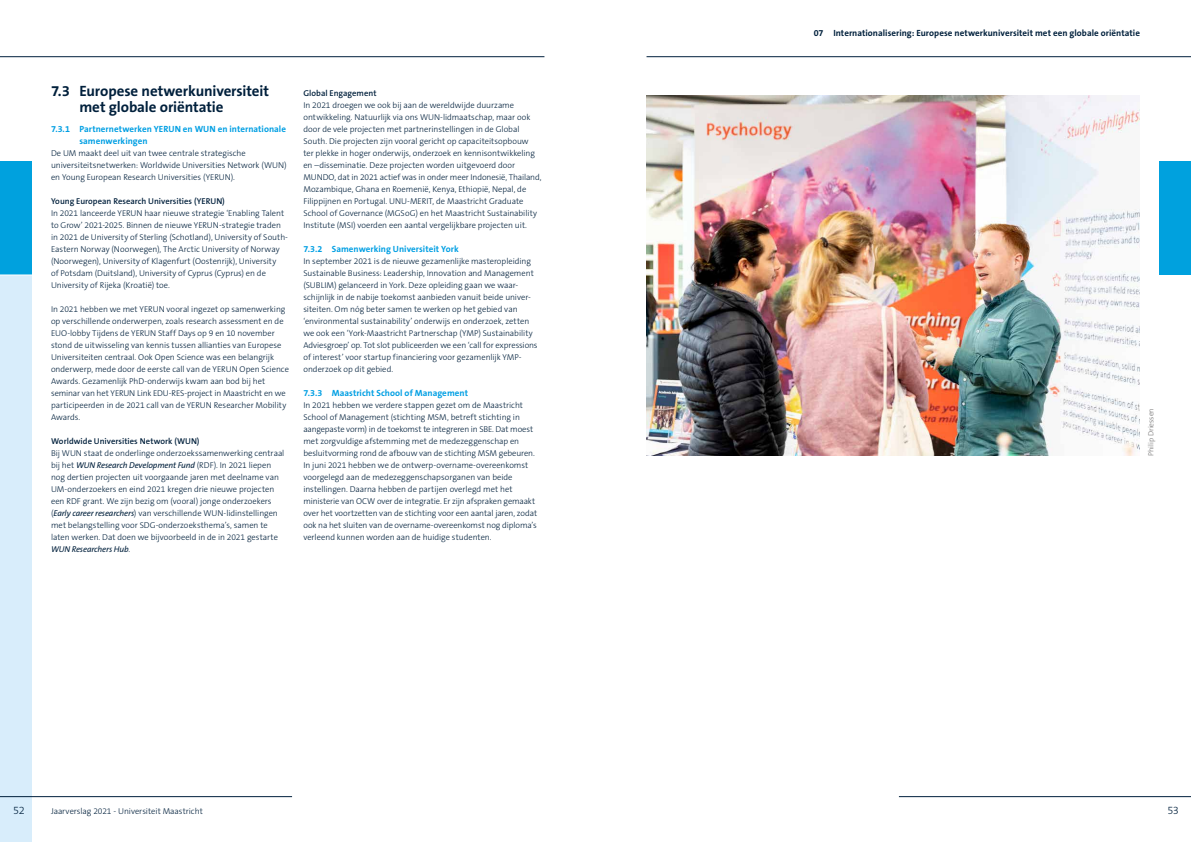
<style>
.page{position:relative;width:1191px;height:842px;background:#fff}
.page>*{position:absolute;margin:0;border:0;box-sizing:border-box;transform-origin:0 0}
.t1{font:700 15px/16px "The Sans B7";letter-spacing:-.005em;color:#00203c}
.t2{font:300 11px "The Sans B3";color:#00203c}
.t3{font:700 9px/12px "The Sans B7";letter-spacing:.005em;color:#009fe3}
.t4{font:700 9px "The Sans B7";letter-spacing:.005em;color:#00203c}
.t5{font:300 8.5px/12px "The Sans B3";letter-spacing:-.005em;color:#00203c}
.t6{font:600 8.5px "The Sans B6";letter-spacing:.005em;color:#00203c}
.t7{font:italic 8.5px "The Sans B5 Plain";letter-spacing:-.02em;color:#00203c}
.t8{font:300 7.5px "The Sans B3";letter-spacing:-.005em;color:#706f6f}
.s1{font-family:"The Sans B3";font-weight:300;font-style:normal}
.s2{font-family:"The Sans B5 Plain";font-weight:400;font-style:italic}
</style>
<div class="page">
<hr style="left:899px;top:796px;width:292px;height:1px;background:#00203c">
<hr style="left:646px;top:56px;width:545px;height:1px;background:#00203c">
<div style="left:1159px;top:162px;width:32px;height:113px;background:#00a1de"></div>
<hr style="left:0;top:56px;width:544px;height:1px;background:#00203c">
<div style="left:0;top:162px;width:31px;height:680px;background:#d8edfb"></div>
<div style="left:0;top:162px;width:31px;height:113px;background:#00a1de"></div>
<hr style="left:0;top:274px;width:33px;height:1px;background:#fff">
<hr style="left:0;top:796px;width:292px;height:1px;background:#00203c">
<img style="left:646px;top:96px;width:494px;height:360px">
<h1 class="t1" style="left:79px;top:83px;width:191px;text-indent:-28px">7.3 Europese netwerkuniversiteit met globale oriëntatie</h1>
<p class="t3" style="left:79px;top:123px;width:208px;text-indent:-28px">7.3.1 Partnernetwerken YERUN en WUN en internationale samenwerkingen</p>
<p class="t5" style="left:51px;top:147px;width:237px">De UM maakt deel uit van twee centrale strategische universiteitsnetwerken: Worldwide Universities Network (WUN) en Young European Research Universities (YERUN).</p>
<p class="t6" style="left:51px;top:197px;width:175px">Young European Research Universities (YERUN)</p>
<p class="t5" style="left:51px;top:207px;width:238px">In 2021 lanceerde YERUN haar nieuwe strategie ‘Enabling Talent to Grow’ 2021-2025. Binnen de nieuwe YERUN-strategie traden in 2021 de University of Sterling (Schotland), University of South-Eastern Norway (Noorwegen), The Arctic University of Norway (Noorwegen), University of Klagenfurt (Oostenrijk), University<br>of Potsdam (Duitsland), University of Cyprus (Cyprus) en de University of Rijeka (Kroatië) toe.</p>
<p class="t5" style="left:51px;top:304px;width:239px">In 2021 hebben we met YERUN vooral ingezet op samenwerking op verschillende onderwerpen, zoals research assessment en de EUO-lobby Tijdens de YERUN Staff Days op 9 en 10 november stond de uitwisseling van kennis tussen allianties van Europese Universiteiten centraal. Ook Open Science was een belangrijk onderwerp, mede door de eerste call van de YERUN Open Science Awards. Gezamenlijk PhD-onderwijs kwam aan bod bij het seminar van het YERUN Link EDU-RES-project in Maastricht en we participeerden in de 2021 call van de YERUN Researcher Mobility Awards.</p>
<p class="t6" style="left:51px;top:437px;width:150px">Worldwide Universities Network (WUN)</p>
<p class="t5" style="left:51px;top:448px;width:235px">Bij WUN staat de onderlinge onderzoekssamenwerking centraal</p>
<p class="t7" style="left:51px;top:461px;width:222px"><span class="s1">bij het</span> WUN Research Development Fund <span class="s1">(RDF). In 2021 liepen</span></p>
<p class="t5" style="left:51px;top:472px;width:229px">nog dertien projecten uit voorgaande jaren met deelname van UM-onderzoekers en eind 2021 kregen drie nieuwe projecten een RDF grant. We zijn bezig om (vooral) jonge onderzoekers (<span class="s2">Early career researchers</span>) van verschillende WUN-lidinstellingen met belangstelling voor SDG-onderzoeksthema’s, samen te laten werken. Dat doen we bijvoorbeeld in de in 2021 gestarte</p>
<p class="t7" style="left:51px;top:545px;width:81px">WUN Researchers Hub<span class="s1">.</span></p>
<p class="t6" style="left:303px;top:89px;width:75px">Global Engagement</p>
<p class="t5" style="left:303px;top:99px;width:240px">In 2021 droegen we ook bij aan de wereldwijde duurzame ontwikkeling. Natuurlijk via ons WUN-lidmaatschap, maar ook door de vele projecten met partnerinstellingen in de Global South. Die projecten zijn vooral gericht op capaciteitsopbouw<br>ter plekke in hoger onderwijs, onderzoek en kennisontwikkeling en –disseminatie. Deze projecten worden uitgevoerd door MUNDO, dat in 2021 actief was in onder meer Indonesië, Thailand, Mozambique, Ghana en Roemenië, Kenya, Ethiopië, Nepal, de Filippijnen en Portugal. UNU-MERIT, de Maastricht Graduate School of Governance (MGSoG) en het Maastricht Sustainability Institute (MSI) voerden een aantal vergelijkbare projecten uit.</p>
<p class="t3" style="left:303px;top:243px;width:157px">7.3.2 Samenwerking Universiteit York</p>
<p class="t5" style="left:303px;top:255px;width:236px">In september 2021 is de nieuwe gezamenlijke masteropleiding Sustainable Business: Leadership, Innovation and Management (SUBLIM) gelanceerd in York. Deze opleiding gaan we waar&shy;schijnlijk in de nabije toekomst aanbieden vanuit beide univer&shy;siteiten. Om nóg beter samen te werken op het gebied van ‘environmental sustainability’ onderwijs en onderzoek, zetten we ook een ‘York-Maastricht Partnerschap (YMP) Sustainability Adviesgroep’ op. Tot slot publiceerden we een ‘call for expressions of interest’ voor startup financiering voor gezamenlijk YMP&shy;onderzoek op dit gebied.</p>
<p class="t3" style="left:303px;top:387px;width:166px">7.3.3 Maastricht School of Management</p>
<p class="t5" style="left:303px;top:399px;width:235px">In 2021 hebben we verdere stappen gezet om de Maastricht School of Management (stichting MSM, betreft stichting in aangepaste vorm) in de toekomst te integreren in SBE. Dat moest met zorgvuldige afstemming met de medezeggenschap en besluitvorming rond de afbouw van de stichting MSM gebeuren.<br>In juni 2021 hebben we de ontwerp-overname-overeenkomst voorgelegd aan de medezeggenschapsorganen van beide instellingen. Daarna hebben de partijen overlegd met het ministerie van OCW over de integratie. Er zijn afspraken gemaakt over het voortzetten van de stichting voor een aantal jaren, zodat ook na het sluiten van de overname-overeenkomst nog diploma’s verleend kunnen worden aan de huidige studenten.</p>
<p class="t2" style="left:13px;top:804px;width:13px">52</p>
<p class="t5" style="left:51px;top:805px;width:153px">Jaarverslag 2021 - Universiteit Maastricht</p>
<p class="t4" style="left:813px;top:28px;width:328px">07 Internationalisering: Europese netwerkuniversiteit met een globale oriëntatie</p>
<p class="t8" style="left:1147px;top:456px;width:49px;rotate:-90deg">Philip Driessen</p>
<p class="t2" style="left:1167px;top:804px;width:13px">53</p>
</div>
